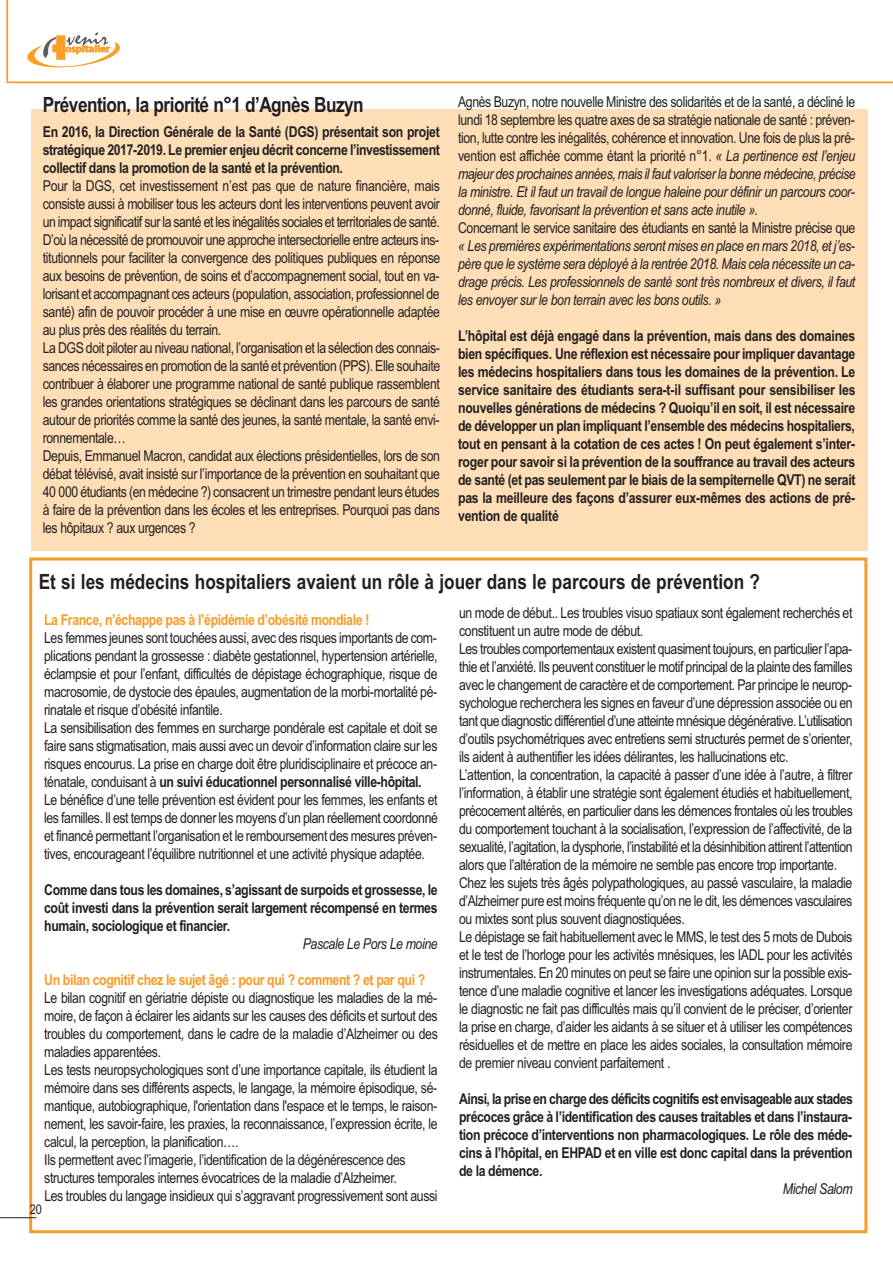
<style>
.page{position:relative;width:893px;height:1263px;background:#fff}
.page>*{position:absolute;margin:0;border:0;box-sizing:border-box;transform-origin:0 0}
.t1{font:700 21px "Arial Narrow";color:#231f20}
.t2{font:700 21px "Arial Narrow";letter-spacing:-.025em;color:#231f20}
.t3{font:15px/18px "Arial Narrow";letter-spacing:-.025em;color:#231f20}
.t4{font:700 15px/18px "Arial Narrow";letter-spacing:-.025em;color:#231f20;text-align:justify}
.t5{font:italic 15px/18px "Arial Narrow";letter-spacing:-.025em;color:#231f20;text-align:justify}
.t6{font:700 15px "Arial Narrow";letter-spacing:-.025em;color:#f89c27}
.t7{font:13.5px "Arial Narrow";color:#231f20}
.s1{font-style:italic}
.s2{font-weight:700}
</style>
<div class="page">
<svg style="left:6px;top:0;width:887px;height:84px"></svg>
<svg style="left:27px;top:32px;width:94px;height:37px"></svg>
<div style="left:29px;top:557px;width:838px;height:676px;border:3px solid #f89c27"></div>
<div style="left:31px;top:109px;width:836px;height:442px;background:#fedeb7"></div>
<hr style="left:0;top:1217px;width:36px;height:1px;background:#231f20">
<h1 class="t2" style="left:43px;top:92px;width:322px">Prévention, la priorité n°1 d’Agnès Buzyn</h1>
<p class="t4" style="left:43px;top:123px;width:399px">En 2016, la Direction Générale de la Santé (DGS) présentait son projet stratégique 2017-2019. Le premier enjeu décrit concerne l’investissement collectif dans la promotion de la santé et la prévention.</p>
<p class="t3" style="left:43px;top:177px;width:399px">Pour la DGS, cet investissement n’est pas que de nature financière, mais consiste aussi à mobiliser tous les acteurs dont les interventions peuvent avoir un impact significatif sur la santé et les inégalités sociales et territoriales de santé.<br>D’où la nécessité de promouvoir une approche intersectorielle entre acteurs ins&shy;titutionnels pour faciliter la convergence des politiques publiques en réponse aux besoins de prévention, de soins et d’accompagnement social, tout en va&shy;lorisant et accompagnant ces acteurs (population, association, professionnel de santé) afin de pouvoir procéder à une mise en œuvre opérationnelle adaptée au plus près des réalités du terrain.<br>La DGS doit piloter au niveau national, l’organisation et la sélection des connais&shy;sances nécessaires en promotion de la santé et prévention (PPS). Elle souhaite contribuer à élaborer une programme national de santé publique rassemblent les grandes orientations stratégiques se déclinant dans les parcours de santé autour de priorités comme la santé des jeunes, la santé mentale, la santé envi&shy;ronnementale…<br>Depuis, Emmanuel Macron, candidat aux élections présidentielles, lors de son débat télévisé, avait insisté sur l’importance de la prévention en souhaitant que 40 000 étudiants (en médecine ?) consacrent un trimestre pendant leurs études à faire de la prévention dans les écoles et les entreprises. Pourquoi pas dans les hôpitaux ? aux urgences ?</p>
<p class="t3" style="left:458px;top:93px;width:399px;text-align:justify">Agnès Buzyn, notre nouvelle Ministre des solidarités et de la santé, a décliné le lundi 18 septembre les quatre axes de sa stratégie nationale de santé : préven&shy;tion, lutte contre les inégalités, cohérence et innovation. Une fois de plus la pré&shy;vention est affichée comme étant la priorité n°1. <span class="s1">« La pertinence est l’enjeu majeur des prochaines années, mais il faut valoriser la bonne médecine, précise la ministre. Et il faut un travail de longue haleine pour définir un parcours coor&shy;donné, fluide, favorisant la prévention et sans acte inutile ».</span></p>
<p class="t3" style="left:458px;top:219px;width:399px">Concernant le service sanitaire des étudiants en santé la Ministre précise que</p>
<p class="t5" style="left:458px;top:237px;width:399px">« Les premières expérimentations seront mises en place en mars 2018, et j’es&shy;père que le système sera déployé à la rentrée 2018. Mais cela nécessite un ca&shy;drage précis. Les professionnels de santé sont très nombreux et divers, il faut les envoyer sur le bon terrain avec les bons outils. »</p>
<p class="t4" style="left:458px;top:327px;width:399px">L’hôpital est déjà engagé dans la prévention, mais dans des domaines bien spécifiques. Une réflexion est nécessaire pour impliquer davantage les médecins hospitaliers dans tous les domaines de la prévention. Le service sanitaire des étudiants sera-t-il suffisant pour sensibiliser les nouvelles générations de médecins ? Quoiqu’il en soit, il est nécessaire de développer un plan impliquant l’ensemble des médecins hospitaliers, tout en pensant à la cotation de ces actes ! On peut également s’inter&shy;roger pour savoir si la prévention de la souffrance au travail des acteurs de santé (et pas seulement par le biais de la sempiternelle QVT) ne serait pas la meilleure des façons d’assurer eux-mêmes des actions de pré&shy;vention de qualité</p>
<h1 class="t1" style="left:39px;top:570px;width:723px">Et si les médecins hospitaliers avaient un rôle à jouer dans le parcours de prévention ?</h1>
<p class="t6" style="left:44px;top:611px;width:327px">La France, n’échappe pas à l’épidémie d’obésité mondiale !</p>
<p class="t3" style="left:44px;top:629px;width:395px">Les femmes jeunes sont touchées aussi, avec des risques importants de com&shy;plications pendant la grossesse : diabète gestationnel, hypertension artérielle, éclampsie et pour l’enfant, difficultés de dépistage échographique, risque de macrosomie, de dystocie des épaules, augmentation de la morbi-mortalité pé&shy;rinatale et risque d’obésité infantile.<br>La sensibilisation des femmes en surcharge pondérale est capitale et doit se faire sans stigmatisation, mais aussi avec un devoir d’information claire sur les risques encourus. La prise en charge doit être pluridisciplinaire et précoce an&shy;ténatale, conduisant à <span class="s2">un suivi éducationnel personnalisé ville-hôpital.<br></span>Le bénéfice d’une telle prévention est évident pour les femmes, les enfants et les familles. Il est temps de donner les moyens d’un plan réellement coordonné et financé permettant l’organisation et le remboursement des mesures préven&shy;tives, encourageant l’équilibre nutritionnel et une activité physique adaptée.</p>
<p class="t4" style="left:44px;top:881px;width:395px">Comme dans tous les domaines, s’agissant de surpoids et grossesse, le coût investi dans la prévention serait largement récompensé en termes humain, sociologique et financier.</p>
<p class="t5" style="left:303px;top:935px;width:136px">Pascale Le Pors Le moine</p>
<p class="t6" style="left:44px;top:971px;width:383px">Un bilan cognitif chez le sujet âgé : pour qui ? comment ? et par qui ?</p>
<p class="t3" style="left:44px;top:989px;width:395px">Le bilan cognitif en gériatrie dépiste ou diagnostique les maladies de la mé&shy;moire, de façon à éclairer les aidants sur les causes des déficits et surtout des troubles du comportement, dans le cadre de la maladie d’Alzheimer ou des maladies apparentées.<br>Les tests neuropsychologiques sont d’une importance capitale, ils étudient la mémoire dans ses différents aspects, le langage, la mémoire épisodique, sé&shy;mantique, autobiographique, l'orientation dans l'espace et le temps, le raison&shy;nement, les savoir-faire, les praxies, la reconnaissance, l’expression écrite, le calcul, la perception, la planification….<br>Ils permettent avec l’imagerie, l’identification de la dégénérescence des structures temporales internes évocatrices de la maladie d’Alzheimer.<br>Les troubles du langage insidieux qui s’aggravant progressivement sont aussi</p>
<p class="t7" style="left:30px;top:1202px;width:14px">20</p>
<p class="t3" style="left:459px;top:604px;width:395px">un mode de début.. Les troubles visuo spatiaux sont également recherchés et constituent un autre mode de début.<br>Les troubles comportementaux existent quasiment toujours, en particulier l’apa&shy;thie et l’anxiété. Ils peuvent constituer le motif principal de la plainte des familles avec le changement de caractère et de comportement. Par principe le neurop&shy;sychologue recherchera les signes en faveur d’une dépression associée ou en tant que diagnostic différentiel d’une atteinte mnésique dégénérative. L’utilisation d’outils psychométriques avec entretiens semi structurés permet de s’orienter, ils aident à authentifier les idées délirantes, les hallucinations etc.<br>L’attention, la concentration, la capacité à passer d’une idée à l’autre, à filtrer l’information, à établir une stratégie sont également étudiés et habituellement, précocement altérés, en particulier dans les démences frontales où les troubles du comportement touchant à la socialisation, l’expression de l’affectivité, de la sexualité, l’agitation, la dysphorie, l’instabilité et la désinhibition attirent l’attention alors que l’altération de la mémoire ne semble pas encore trop importante.<br>Chez les sujets très âgés polypathologiques, au passé vasculaire, la maladie d’Alzheimer pure est moins fréquente qu’on ne le dit, les démences vasculaires ou mixtes sont plus souvent diagnostiquées.<br>Le dépistage se fait habituellement avec le MMS, le test des 5 mots de Dubois et le test de l’horloge pour les activités mnésiques, les IADL pour les activités instrumentales. En 20 minutes on peut se faire une opinion sur la possible exis&shy;tence d’une maladie cognitive et lancer les investigations adéquates. Lorsque le diagnostic ne fait pas difficultés mais qu’il convient de le préciser, d’orienter la prise en charge, d’aider les aidants à se situer et à utiliser les compétences résiduelles et de mettre en place les aides sociales, la consultation mémoire de premier niveau convient parfaitement .</p>
<p class="t4" style="left:459px;top:1090px;width:395px">Ainsi, la prise en charge des déficits cognitifs est envisageable aux stades précoces grâce à l’identification des causes traitables et dans l’instaura&shy;tion précoce d’interventions non pharmacologiques. Le rôle des méde&shy;cins à l’hôpital, en EHPAD et en ville est donc capital dans la prévention de la démence.</p>
<p class="t5" style="left:783px;top:1180px;width:71px">Michel Salom</p>
</div>
